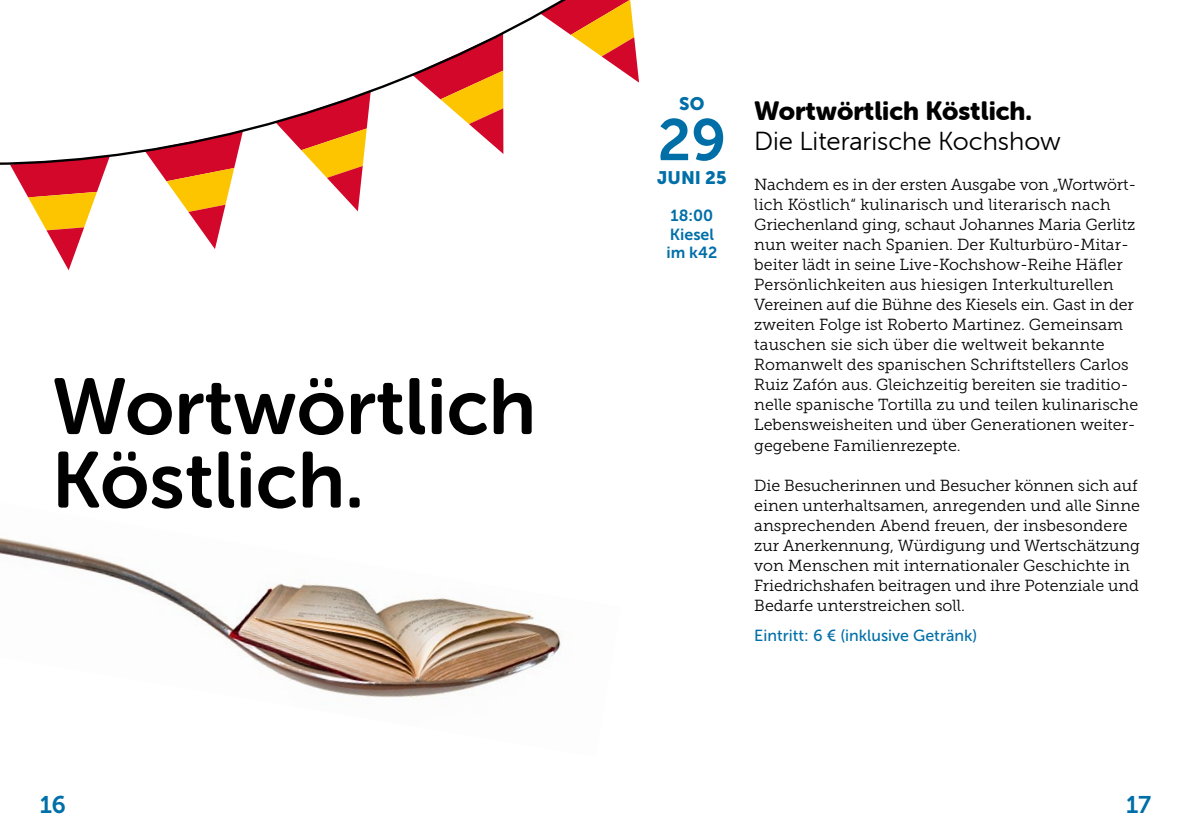
<style>
.page{position:relative;width:1191px;height:840px;background:#fff}
.page>*{position:absolute;margin:0;border:0;box-sizing:border-box;transform-origin:0 0}
.t1{font:78.8px/73.4px "Museo Sans Rounded 700";color:#000}
.Neu_Datum{font:58px "Museo Sans 700";color:#006fa8}
.Neu_Titel{font:26px "Museo Sans Rounded 300";color:#000}
.Neu_Titel-2{font:26px "Museo Sans Rounded 900";color:#000}
.t2{font:24px "Museo Sans 700";color:#006fa8}
.Neu_Monat{font:18px "Museo Sans 900";color:#006fa8}
.Neu_Tag{font:18px "Museo Sans 900";color:#006fa8}
.Neu_Fliess{font:16px/20px "Museo Slab 300";color:#000}
.Neu_Preise{font:16px "Museo Sans 500";color:#006fa8}
.Neu_Zeit___Ort{font:16px "Museo Sans 700";color:#006fa8}
</style>
<div class="page">
<img style="left:0;top:537px;width:562px;height:161px">
<svg style="left:53px;top:243px;width:26px;height:27px"></svg>
<svg style="left:0;top:0;width:639px;height:243px"></svg>
<p class="t1" style="left:52px;top:370px;width:485px">Wortwörtlich<br>Köstlich.</p>
<p class="Neu_Tag" style="left:679px;top:93px;width:27px">SO</p>
<p class="Neu_Datum" style="left:657px;top:108px;width:70px">29</p>
<p class="Neu_Monat" style="left:657px;top:167px;width:71px">JUNI 25</p>
<p class="Neu_Zeit___Ort" style="left:670px;top:206px;width:44px">18:00</p>
<p class="Neu_Zeit___Ort" style="left:670px;top:225px;width:46px">Kiesel</p>
<p class="Neu_Zeit___Ort" style="left:666px;top:244px;width:52px">im k42</p>
<p class="Neu_Titel-2" style="left:754px;top:96px;width:279px">Wortwörtlich Köstlich.</p>
<p class="Neu_Titel" style="left:754px;top:127px;width:308px">Die Literarische Kochshow</p>
<p class="Neu_Fliess" style="left:754px;top:175px;width:385px">Nachdem es in der ersten Ausgabe von „Wortwört&shy;lich Köstlich“ kulinarisch und literarisch nach Griechenland ging, schaut Johannes Maria Gerlitz nun weiter nach Spanien. Der Kulturbüro-Mitar&shy;beiter lädt in seine Live-Kochshow-Reihe Häfler Persönlichkeiten aus hiesigen Interkulturellen Vereinen auf die Bühne des Kiesels ein. Gast in der zweiten Folge ist Roberto Martinez. Gemeinsam tauschen sie sich über die weltweit bekannte Romanwelt des spanischen Schriftstellers Carlos Ruiz Zafón aus. Gleichzeitig bereiten sie traditio&shy;nelle spanische Tortilla zu und teilen kulinarische Lebensweisheiten und über Generationen weiter&shy;gegebene Familienrezepte.</p>
<p class="Neu_Fliess" style="left:754px;top:475px;width:387px">Die Besucherinnen und Besucher können sich auf einen unterhaltsamen, anregenden und alle Sinne ansprechenden Abend freuen, der insbesondere zur Anerkennung, Würdigung und Wertschätzung von Menschen mit internationaler Geschichte in Friedrichshafen beitragen und ihre Potenziale und Bedarfe unterstreichen soll.</p>
<p class="Neu_Preise" style="left:754px;top:626px;width:224px">Eintritt: 6 € (inklusive Getränk)</p>
<h3 class="t2" style="left:40px;top:790px;width:28px">16</h3>
<h3 class="t2" style="left:1126px;top:790px;width:27px">17</h3>
</div>
